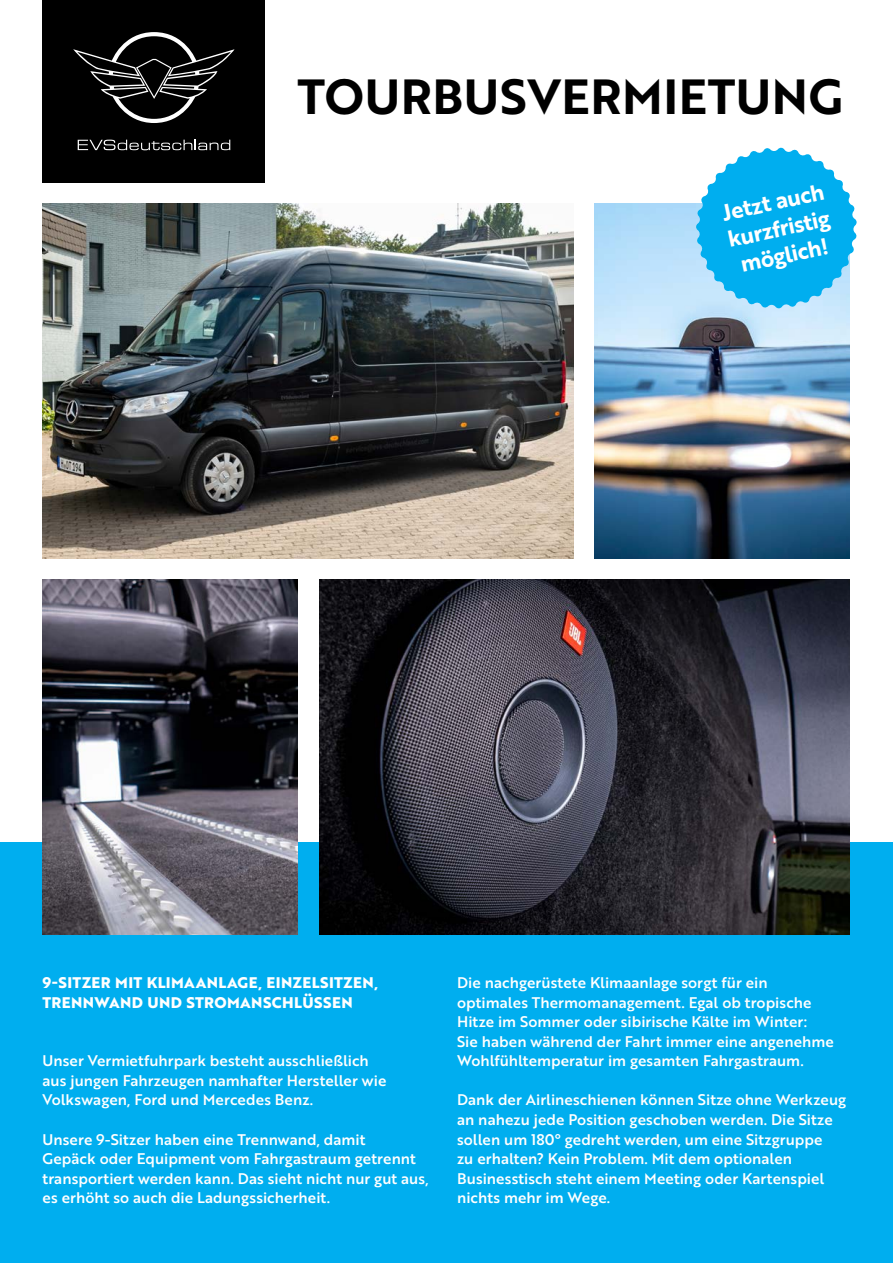
<style>
.page{position:relative;width:893px;height:1263px;background:#fff}
.page>*{position:absolute;margin:0;border:0;box-sizing:border-box;transform-origin:0 0}
.t1{font:48px "Brother 1816 Bold";letter-spacing:.015em;color:#000}
.t2{font:22.5px/27px "Brother 1816 Bold";color:#fff;text-align:center}
.t3{font:15px/19.5px "Brother 1816 Medium";letter-spacing:.005em;color:#fff}
.t4{font:700 15px/19.5px "Brother 1816 Extra";letter-spacing:.025em;color:#fff}
</style>
<div class="page">
<div style="left:0;top:842px;width:893px;height:421px;background:#00aeef"></div>
<div style="left:43px;top:0;width:222px;height:182px;background:#000"></div>
<svg style="left:78px;top:140px;width:152px;height:10px"></svg>
<svg style="left:73px;top:32px;width:162px;height:91px"></svg>
<img style="left:319px;top:580px;width:531px;height:354px">
<img style="left:43px;top:580px;width:254px;height:354px">
<img style="left:594px;top:204px;width:256px;height:354px">
<img style="left:43px;top:204px;width:531px;height:354px">
<svg style="left:695px;top:147px;width:162px;height:162px;background:#3abff2"></svg>
<h1 class="t1" style="left:297px;top:60px;width:547px">TOURBUSVERMIETUNG</h1>
<h2 class="t2" style="left:720px;top:199px;width:105px;rotate:-12deg">Jetzt auch kurzfristig möglich!</h2>
<p class="t4" style="left:43px;top:973px;width:337px">9-SITZER MIT KLIMAANLAGE, EINZELSITZEN,<br>TRENNWAND UND STROMANSCHLÜSSEN</p>
<p class="t3" style="left:43px;top:1051px;width:345px">Unser Vermietfuhrpark besteht ausschließlich aus jungen Fahrzeugen namhafter Hersteller wie<br>Volkswagen, Ford und Mercedes Benz.</p>
<p class="t3" style="left:43px;top:1129px;width:388px">Unsere 9-Sitzer haben eine Trennwand, damit<br>Gepäck oder Equipment vom Fahrgastraum getrennt transportiert werden kann. Das sieht nicht nur gut aus, es erhöht so auch die Ladungssicherheit.</p>
<p class="t3" style="left:457px;top:973px;width:378px">Die nachgerüstete Klimaanlage sorgt für ein optimales Thermomanagement. Egal ob tropische Hitze im Sommer oder sibirische Kälte im Winter:<br>Sie haben während der Fahrt immer eine angenehme Wohlfühltemperatur im gesamten Fahrgastraum.</p>
<p class="t3" style="left:457px;top:1090px;width:391px">Dank der Airlineschienen können Sitze ohne Werkzeug an nahezu jede Position geschoben werden. Die Sitze sollen um 180° gedreht werden, um eine Sitzgruppe<br>zu erhalten? Kein Problem. Mit dem optionalen Businesstisch steht einem Meeting oder Kartenspiel nichts mehr im Wege.</p>
</div>
